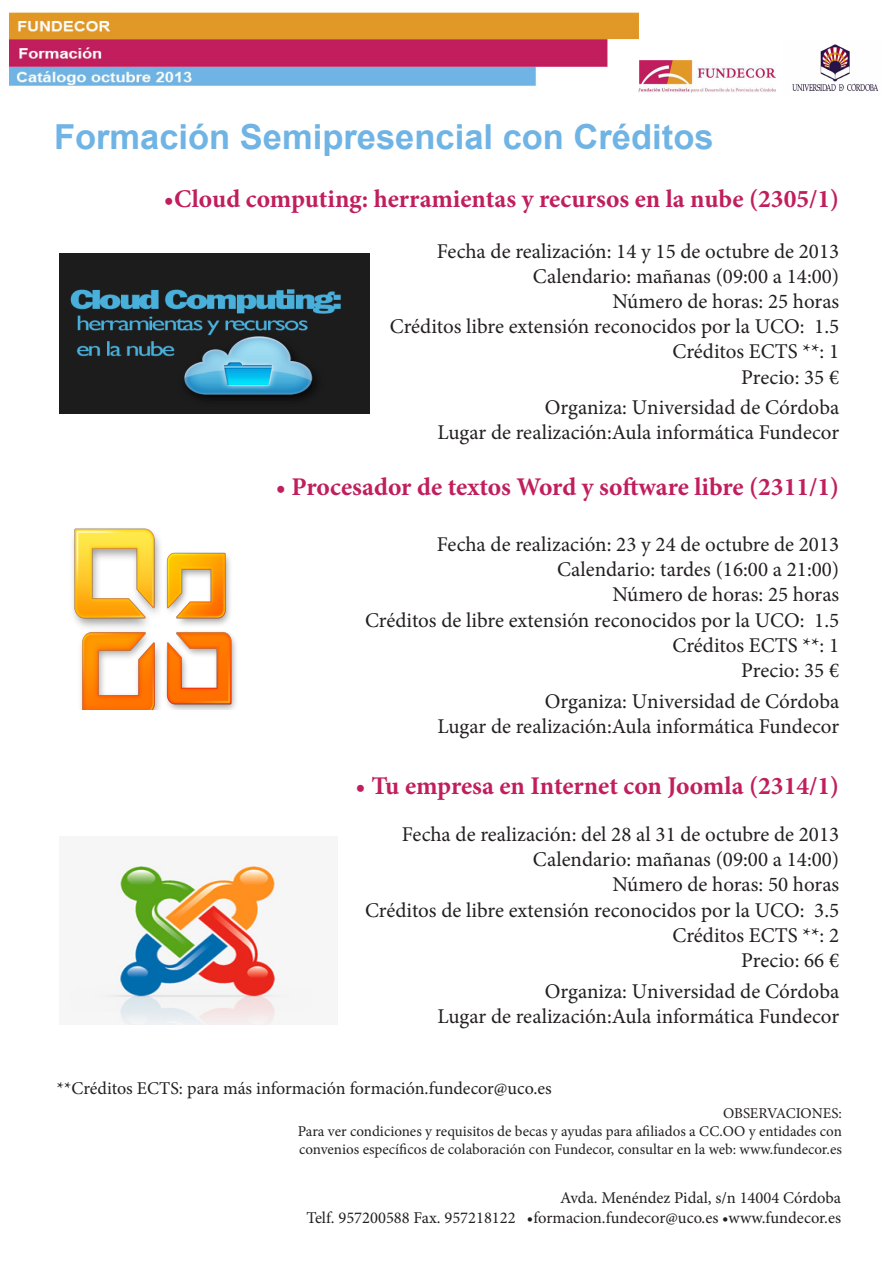
<style>
.page{position:relative;width:893px;height:1263px;background:#fff}
.page>*{position:absolute;margin:0;border:0;box-sizing:border-box;transform-origin:0 0}
.t1{font:700 34.5px "Arial";color:#6fb4e5}
.t2{font:700 25.5px "Minion Pro";color:#c11e5d}
.t3{font:21px "Minion Pro";color:#231f20}
.t4{font:18px "Minion Pro";color:#231f20}
.t5{font:16.5px "Minion Pro";color:#231f20}
.t6{font:15px "Minion Pro";color:#231f20}
</style>
<div class="page">
<img style="left:94px;top:865px;width:198px;height:159px">
<img style="left:73px;top:528px;width:163px;height:182px">
<img style="left:60px;top:254px;width:310px;height:160px">
<img style="left:792px;top:44px;width:87px;height:47px">
<img style="left:639px;top:60px;width:137px;height:32px">
<img style="left:10px;top:12px;width:629px;height:75px">
<p class="t1" style="left:54px;top:114px;width:661px">Formación Semipresencial con Créditos</p>
<p class="t2" style="left:164px;top:181px;width:677px">•Cloud computing: herramientas y recursos en la nube (2305/1)</p>
<p class="t3" style="left:437px;top:237px;width:404px">Fecha de realización: 14 y 15 de octubre de 2013</p>
<p class="t3" style="left:533px;top:262px;width:308px">Calendario: mañanas (09:00 a 14:00)</p>
<p class="t3" style="left:612px;top:287px;width:228px">Número de horas: 25 horas</p>
<p class="t3" style="left:390px;top:312px;width:451px">Créditos libre extensión reconocidos por la UCO: 1.5</p>
<p class="t3" style="left:672px;top:338px;width:168px">Créditos ECTS **: 1</p>
<p class="t3" style="left:741px;top:363px;width:99px">Precio: 35 €</p>
<p class="t3" style="left:545px;top:393px;width:296px">Organiza: Universidad de Córdoba</p>
<p class="t3" style="left:438px;top:419px;width:403px">Lugar de realización:Aula informática Fundecor</p>
<p class="t2" style="left:276px;top:469px;width:565px">• Procesador de textos Word y software libre (2311/1)</p>
<p class="t3" style="left:437px;top:530px;width:404px">Fecha de realización: 23 y 24 de octubre de 2013</p>
<p class="t3" style="left:557px;top:555px;width:284px">Calendario: tardes (16:00 a 21:00)</p>
<p class="t3" style="left:612px;top:581px;width:228px">Número de horas: 25 horas</p>
<p class="t3" style="left:365px;top:606px;width:476px">Créditos de libre extensión reconocidos por la UCO: 1.5</p>
<p class="t3" style="left:672px;top:631px;width:168px">Créditos ECTS **: 1</p>
<p class="t3" style="left:741px;top:656px;width:99px">Precio: 35 €</p>
<p class="t3" style="left:545px;top:687px;width:296px">Organiza: Universidad de Córdoba</p>
<p class="t3" style="left:438px;top:712px;width:403px">Lugar de realización:Aula informática Fundecor</p>
<p class="t2" style="left:356px;top:768px;width:485px">• Tu empresa en Internet con Joomla (2314/1)</p>
<p class="t3" style="left:402px;top:820px;width:439px">Fecha de realización: del 28 al 31 de octubre de 2013</p>
<p class="t3" style="left:533px;top:845px;width:308px">Calendario: mañanas (09:00 a 14:00)</p>
<p class="t3" style="left:612px;top:870px;width:228px">Número de horas: 50 horas</p>
<p class="t3" style="left:365px;top:896px;width:476px">Créditos de libre extensión reconocidos por la UCO: 3.5</p>
<p class="t3" style="left:672px;top:921px;width:168px">Créditos ECTS **: 2</p>
<p class="t3" style="left:741px;top:946px;width:99px">Precio: 66 €</p>
<p class="t3" style="left:545px;top:977px;width:296px">Organiza: Universidad de Córdoba</p>
<p class="t3" style="left:438px;top:1002px;width:403px">Lugar de realización:Aula informática Fundecor</p>
<p class="t4" style="left:57px;top:1076px;width:496px">**Créditos ECTS: para más información formación.fundecor@uco.es</p>
<p class="t6" style="left:723px;top:1103px;width:120px">OBSERVACIONES:</p>
<p class="t6" style="left:298px;top:1121px;width:546px">Para ver condiciones y requisitos de becas y ayudas para afiliados a CC.OO y entidades con</p>
<p class="t6" style="left:299px;top:1139px;width:544px">convenios específicos de colaboración con Fundecor, consultar en la web: www.fundecor.es</p>
<p class="t5" style="left:560px;top:1187px;width:282px">Avda. Menéndez Pidal, s/n 14004 Córdoba</p>
<p class="t5" style="left:306px;top:1207px;width:536px">Telf. 957200588 Fax. 957218122 •formacion.fundecor@uco.es •www.fundecor.es</p>
</div>
